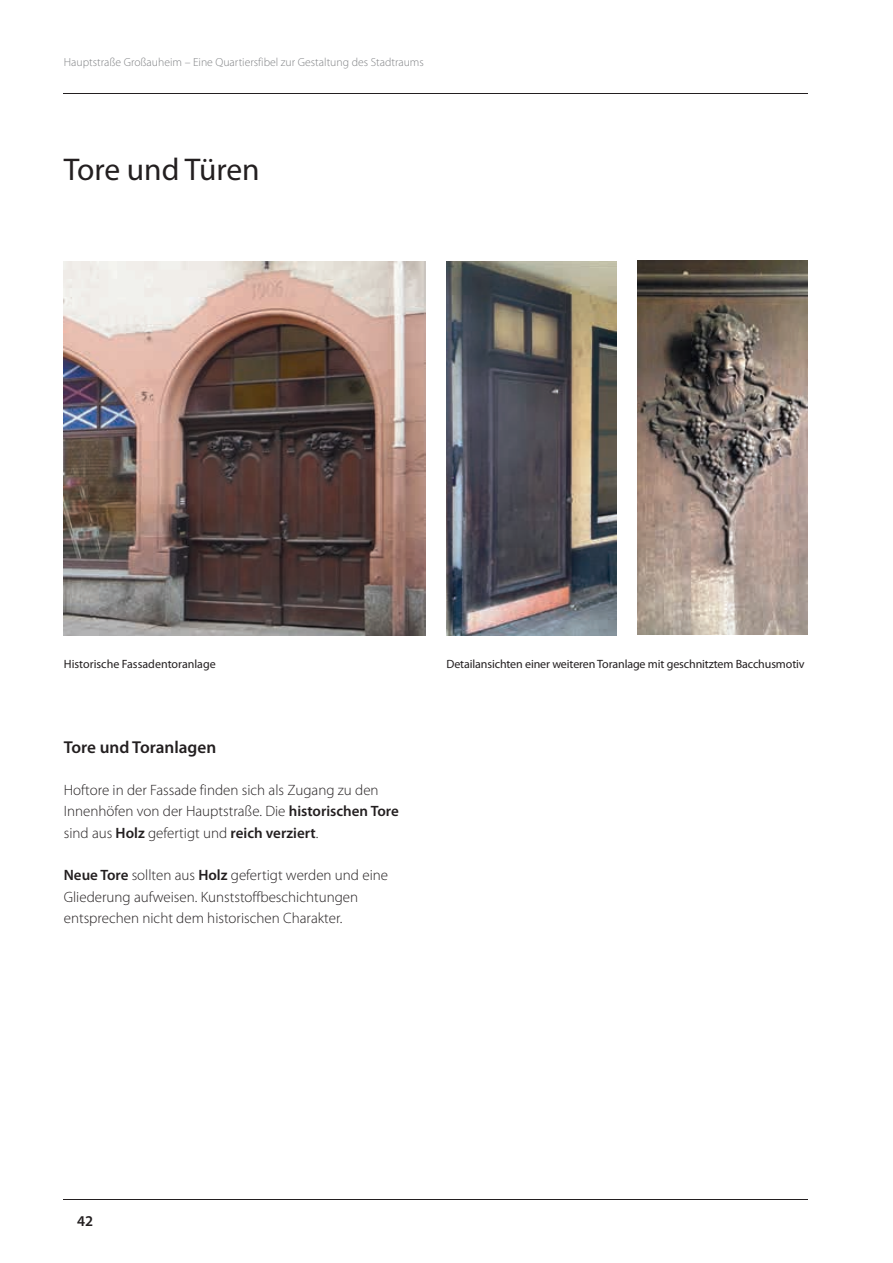
<style>
.page{position:relative;width:893px;height:1263px;background:#fff}
.page>*{position:absolute;margin:0;border:0;box-sizing:border-box;transform-origin:0 0}
.t1{font:31.5px "Myriad Pro";color:#231f20}
.t2{font:600 17.25px "Myriad Pro";color:#231f20}
.t3{font:300 15px/21.3px "Myriad Pro";color:#231f20}
.t4{font:600 15px "Myriad Pro";color:#231f20}
.t5{font:12px "Myriad Pro";letter-spacing:-.01em;color:#231f20}
.t6{font:300 11.7px "Myriad Pro";color:#808285}
.s1{font-weight:600}
</style>
<div class="page">
<hr style="left:64px;top:93px;width:744px;height:1px;background:#231f20">
<hr style="left:64px;top:1199px;width:744px;height:1px;background:#231f20">
<img style="left:64px;top:261px;width:361px;height:375px">
<img style="left:638px;top:260px;width:170px;height:374px">
<img style="left:446px;top:261px;width:171px;height:375px">
<p class="t6" style="left:64px;top:55px;width:362px">Hauptstraße Großauheim – Eine Quartiersfibel zur Gestaltung des Stadtraums</p>
<h1 class="t1" style="left:64px;top:150px;width:197px">Tore und Türen</h1>
<p class="t5" style="left:64px;top:656px;width:154px">Historische Fassadentoranlage</p>
<p class="t5" style="left:446px;top:656px;width:360px">Detailansichten einer weiteren Toranlage mit geschnitztem Bacchusmotiv</p>
<p class="t2" style="left:64px;top:736px;width:154px">Tore und Toranlagen</p>
<p class="t3" style="left:64px;top:779px;width:337px">Hoftore in der Fassade finden sich als Zugang zu den<br>Innenhöfen von der Hauptstraße. Die <span class="s1">historischen Tore </span>sind aus <span class="s1">Holz</span> gefertigt und <span class="s1">reich verziert</span>.</p>
<p class="t3" style="left:64px;top:864px;width:326px"><span class="s1">Neue Tore</span> sollten aus <span class="s1">Holz</span> gefertigt werden und eine<br>Gliederung aufweisen. Kunststoffbeschichtungen entsprechen nicht dem historischen Charakter.</p>
<p class="t4" style="left:77px;top:1211px;width:18px">42</p>
</div>
